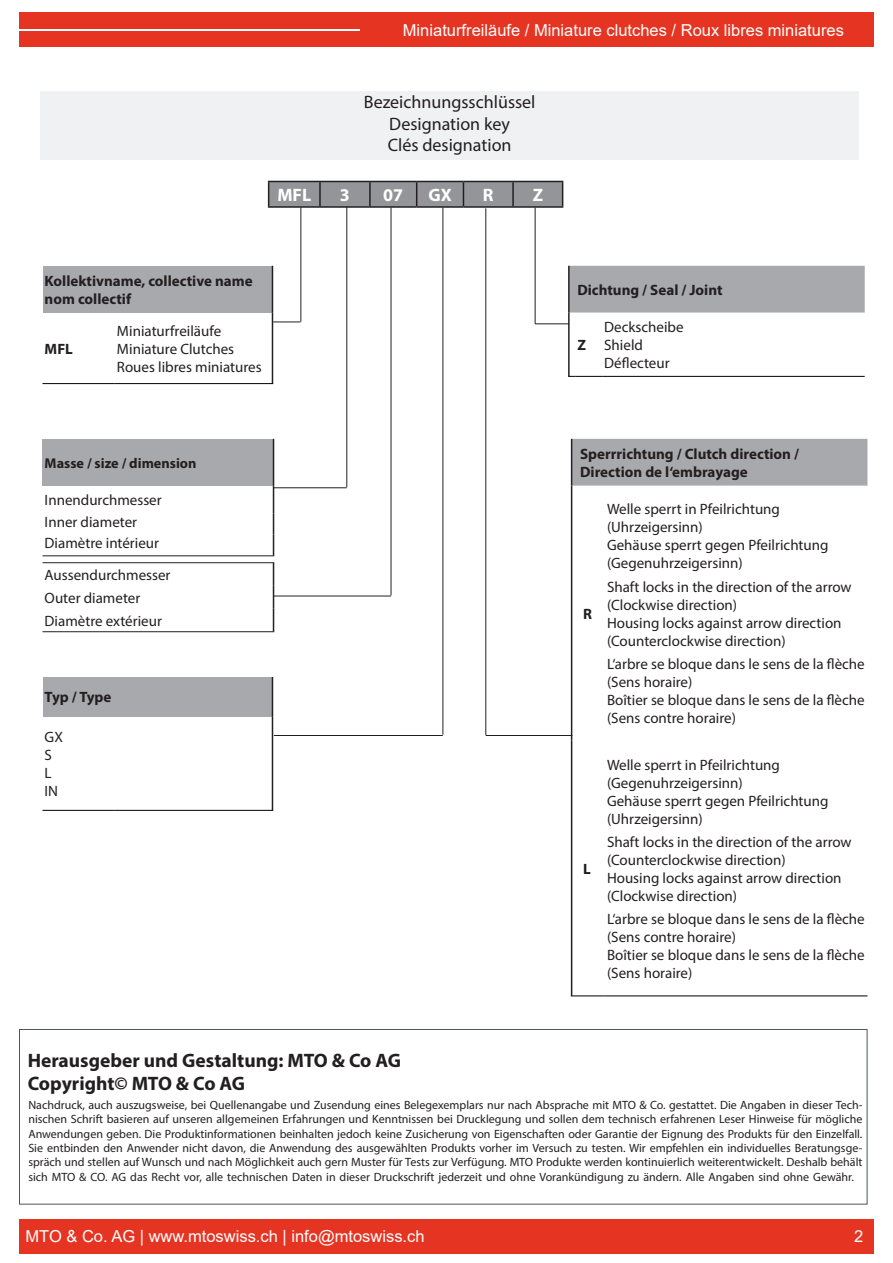
<style>
.page{position:relative;width:893px;height:1263px;background:#fff}
.page>*{position:absolute;margin:0;border:0;box-sizing:border-box;transform-origin:0 0}
.Produktbeschreibeung{font:700 19.5px "Myriad Pro";color:#231f20}
.t1{font:18px "Myriad Pro";color:#231f20}
.t2{font:700 18px "Myriad Pro";color:#fff}
.t3{font:16.5px "Arial";color:#fff}
.t4{font:15px "Myriad Pro";color:#231f20}
.t5{font:700 15px "Myriad Pro";color:#231f20}
.t6{font:700 14.25px "Myriad Pro";color:#231f20}
.t7{font:12px/14.4px "Myriad Pro";color:#231f20;text-align:justify}
</style>
<div class="page">
<div style="left:20px;top:12px;width:854px;height:35px;background:#e63422"></div>
<div style="left:20px;top:1219px;width:854px;height:34px;background:#e63422"></div>
<hr style="left:0;top:29px;width:360px;height:2px;background:#fff">
<svg style="left:268px;top:181px;width:295px;height:25px;background:#898b8e"></svg>
<hr style="left:268px;top:206px;width:52px;height:2px;background:#231f20">
<hr style="left:320px;top:206px;width:50px;height:2px;background:#231f20">
<hr style="left:370px;top:206px;width:47px;height:2px;background:#231f20">
<hr style="left:417px;top:206px;width:46px;height:2px;background:#231f20">
<hr style="left:463px;top:206px;width:50px;height:2px;background:#231f20">
<hr style="left:513px;top:206px;width:50px;height:2px;background:#231f20">
<hr style="left:391px;top:207px;width:1px;height:388px;background:#231f20">
<hr style="left:273px;top:596px;width:118px;height:1px;background:#231f20">
<hr style="left:347px;top:207px;width:1px;height:280px;background:#231f20">
<hr style="left:273px;top:487px;width:74px;height:1px;background:#231f20">
<hr style="left:301px;top:207px;width:1px;height:115px;background:#231f20">
<svg style="left:273px;top:322px;width:28px;height:1px"></svg>
<div style="left:572px;top:439px;width:295px;height:47px;background:#a8a9ad"></div>
<hr style="left:571px;top:439px;width:1px;height:47px;background:#231f20">
<hr style="left:571px;top:486px;width:1px;height:255px;background:#231f20">
<hr style="left:571px;top:741px;width:1px;height:255px;background:#231f20">
<svg style="left:571px;top:996px;width:34px;height:1px"></svg>
<hr style="left:605px;top:996px;width:262px;height:1px;background:#000">
<hr style="left:486px;top:208px;width:1px;height:527px;background:#231f20">
<hr style="left:486px;top:735px;width:86px;height:1px;background:#231f20">
<div style="left:40px;top:91px;width:819px;height:69px;background:#f0f1f2"></div>
<div style="left:43px;top:266px;width:229px;height:47px;background:#a8a9ad"></div>
<hr style="left:272px;top:266px;width:1px;height:47px;background:#231f20">
<hr style="left:272px;top:313px;width:1px;height:70px;background:#231f20">
<hr style="left:43px;top:383px;width:72px;height:1px;background:#000">
<hr style="left:115px;top:383px;width:158px;height:1px;background:#000">
<div style="left:43px;top:439px;width:231px;height:47px;background:#a8a9ad"></div>
<hr style="left:43px;top:556px;width:231px;height:1px;background:#231f20">
<hr style="left:273px;top:439px;width:1px;height:47px;background:#231f20">
<svg style="left:273px;top:486px;width:1px;height:70px"></svg>
<hr style="left:43px;top:562px;width:231px;height:1px;background:#231f20">
<hr style="left:43px;top:631px;width:231px;height:1px;background:#231f20">
<svg style="left:273px;top:563px;width:1px;height:68px"></svg>
<div style="left:19px;top:1029px;width:848px;height:175px;border:1px solid #4b575f"></div>
<hr style="left:443px;top:207px;width:1px;height:528px;background:#231f20">
<hr style="left:274px;top:735px;width:169px;height:1px;background:#231f20">
<div style="left:570px;top:266px;width:295px;height:47px;background:#a8a9ad"></div>
<hr style="left:568px;top:266px;width:2px;height:47px;background:#231f20">
<hr style="left:568px;top:313px;width:2px;height:63px;background:#231f20">
<svg style="left:568px;top:376px;width:34px;height:1px"></svg>
<hr style="left:602px;top:376px;width:263px;height:1px;background:#000">
<hr style="left:535px;top:207px;width:1px;height:117px;background:#231f20">
<hr style="left:535px;top:324px;width:34px;height:1px;background:#231f20">
<div style="left:43px;top:677px;width:229px;height:39px;background:#a8a9ad"></div>
<hr style="left:272px;top:677px;width:1px;height:39px;background:#231f20">
<hr style="left:272px;top:716px;width:1px;height:94px;background:#231f20">
<hr style="left:43px;top:810px;width:72px;height:1px;background:#000">
<hr style="left:115px;top:810px;width:158px;height:1px;background:#000">
<h3 class="t3" style="left:403px;top:19px;width:443px">Miniaturfreiläufe / Miniature clutches / Roux libres miniatures</h3>
<p class="t1" style="left:364px;top:91px;width:173px">Bezeichnungsschlüssel</p>
<p class="t1" style="left:389px;top:112px;width:122px">Designation key</p>
<p class="t1" style="left:388px;top:134px;width:125px">Clés designation</p>
<p class="t2" style="left:277px;top:183px;width:35px">MFL</p>
<p class="t2" style="left:340px;top:183px;width:11px">3</p>
<p class="t2" style="left:383px;top:183px;width:21px">07</p>
<p class="t2" style="left:428px;top:183px;width:25px">GX</p>
<p class="t2" style="left:483px;top:183px;width:12px">R</p>
<p class="t2" style="left:533px;top:183px;width:12px">Z</p>
<p class="t5" style="left:45px;top:271px;width:209px">Kollektivname, collective name</p>
<p class="t5" style="left:45px;top:289px;width:88px">nom collectif</p>
<p class="t5" style="left:45px;top:339px;width:30px">MFL</p>
<p class="t4" style="left:117px;top:321px;width:106px">Miniaturfreiläufe</p>
<p class="t4" style="left:117px;top:339px;width:119px">Miniature Clutches</p>
<p class="t4" style="left:117px;top:357px;width:146px">Roues libres miniatures</p>
<p class="t6" style="left:45px;top:453px;width:153px">Masse / size / dimension</p>
<p class="t4" style="left:45px;top:491px;width:119px">Innendurchmesser</p>
<p class="t4" style="left:45px;top:512px;width:94px">Inner diameter</p>
<p class="t4" style="left:45px;top:534px;width:116px">Diamètre intérieur</p>
<p class="t4" style="left:45px;top:566px;width:127px">Aussendurchmesser</p>
<p class="t4" style="left:45px;top:589px;width:97px">Outer diameter</p>
<p class="t4" style="left:45px;top:612px;width:119px">Diamètre extérieur</p>
<p class="t5" style="left:45px;top:687px;width:68px">Typ / Type</p>
<p class="t4" style="left:45px;top:728px;width:20px">GX</p>
<p class="t4" style="left:45px;top:746px;width:9px">S</p>
<p class="t4" style="left:45px;top:764px;width:9px">L</p>
<p class="t4" style="left:45px;top:782px;width:15px">IN</p>
<p class="t5" style="left:577px;top:280px;width:147px">Dichtung / Seal / Joint</p>
<p class="t5" style="left:577px;top:335px;width:10px">Z</p>
<p class="t4" style="left:604px;top:318px;width:81px">Deckscheibe</p>
<p class="t4" style="left:604px;top:336px;width:40px">Shield</p>
<p class="t4" style="left:604px;top:354px;width:67px">Déflecteur</p>
<p class="t5" style="left:580px;top:444px;width:220px">Sperrrichtung / Clutch direction /</p>
<p class="t5" style="left:580px;top:462px;width:169px">Direction de l‘embrayage</p>
<p class="t5" style="left:583px;top:604px;width:10px">R</p>
<p class="t5" style="left:583px;top:859px;width:9px">L</p>
<p class="t4" style="left:607px;top:500px;width:174px">Welle sperrt in Pfeilrichtung</p>
<p class="t4" style="left:607px;top:518px;width:97px">(Uhrzeigersinn)</p>
<p class="t4" style="left:607px;top:536px;width:223px">Gehäuse sperrt gegen Pfeilrichtung</p>
<p class="t4" style="left:607px;top:554px;width:137px">(Gegenuhrzeigersinn)</p>
<p class="t4" style="left:607px;top:577px;width:246px">Shaft locks in the direction of the arrow</p>
<p class="t4" style="left:607px;top:595px;width:132px">(Clockwise direction)</p>
<p class="t4" style="left:607px;top:613px;width:236px">Housing locks against arrow direction</p>
<p class="t4" style="left:607px;top:631px;width:180px">(Counterclockwise direction)</p>
<p class="t4" style="left:607px;top:655px;width:259px">L‘arbre se bloque dans le sens de la flèche</p>
<p class="t4" style="left:607px;top:673px;width:87px">(Sens horaire)</p>
<p class="t4" style="left:607px;top:691px;width:259px">Boîtier se bloque dans le sens de la flèche</p>
<p class="t4" style="left:607px;top:709px;width:130px">(Sens contre horaire)</p>
<p class="t4" style="left:607px;top:755px;width:174px">Welle sperrt in Pfeilrichtung</p>
<p class="t4" style="left:607px;top:773px;width:137px">(Gegenuhrzeigersinn)</p>
<p class="t4" style="left:607px;top:791px;width:223px">Gehäuse sperrt gegen Pfeilrichtung</p>
<p class="t4" style="left:607px;top:809px;width:97px">(Uhrzeigersinn)</p>
<p class="t4" style="left:607px;top:833px;width:246px">Shaft locks in the direction of the arrow</p>
<p class="t4" style="left:607px;top:851px;width:180px">(Counterclockwise direction)</p>
<p class="t4" style="left:607px;top:869px;width:236px">Housing locks against arrow direction</p>
<p class="t4" style="left:607px;top:887px;width:132px">(Clockwise direction)</p>
<p class="t4" style="left:607px;top:910px;width:259px">L‘arbre se bloque dans le sens de la flèche</p>
<p class="t4" style="left:607px;top:928px;width:130px">(Sens contre horaire)</p>
<p class="t4" style="left:607px;top:946px;width:259px">Boîtier se bloque dans le sens de la flèche</p>
<p class="t4" style="left:607px;top:964px;width:87px">(Sens horaire)</p>
<p class="Produktbeschreibeung" style="left:28px;top:1047px;width:375px">Herausgeber und Gestaltung: MTO &amp; Co AG</p>
<p class="Produktbeschreibeung" style="left:28px;top:1071px;width:219px">Copyright© MTO &amp; Co AG</p>
<p class="t7" style="left:28px;top:1097px;width:836px">Nachdruck, auch auszugsweise, bei Quellenangabe und Zusendung eines Belegexemplars nur nach Absprache mit MTO &amp; Co. gestattet. Die Angaben in dieser Tech&shy;nischen Schrift basieren auf unseren allgemeinen Erfahrungen und Kenntnissen bei Drucklegung und sollen dem technisch erfahrenen Leser Hinweise für mögliche Anwendungen geben. Die Produktinformationen beinhalten jedoch keine Zusicherung von Eigenschaften oder Garantie der Eignung des Produkts für den Einzelfall.<br>Sie entbinden den Anwender nicht davon, die Anwendung des ausgewählten Produkts vorher im Versuch zu testen. Wir empfehlen ein individuelles Beratungsge&shy;spräch und stellen auf Wunsch und nach Möglichkeit auch gern Muster für Tests zur Verfügung. MTO Produkte werden kontinuierlich weiterentwickelt. Deshalb behält sich MTO &amp; CO. AG das Recht vor, alle technischen Daten in dieser Druckschrift jederzeit und ohne Vorankündigung zu ändern. Alle Angaben sind ohne Gewähr.</p>
<h3 class="t3" style="left:26px;top:1225px;width:401px">MTO &amp; Co. AG | www.mtoswiss.ch | info@mtoswiss.ch</h3>
<h3 class="t3" style="left:854px;top:1225px;width:11px">2</h3>
</div>
